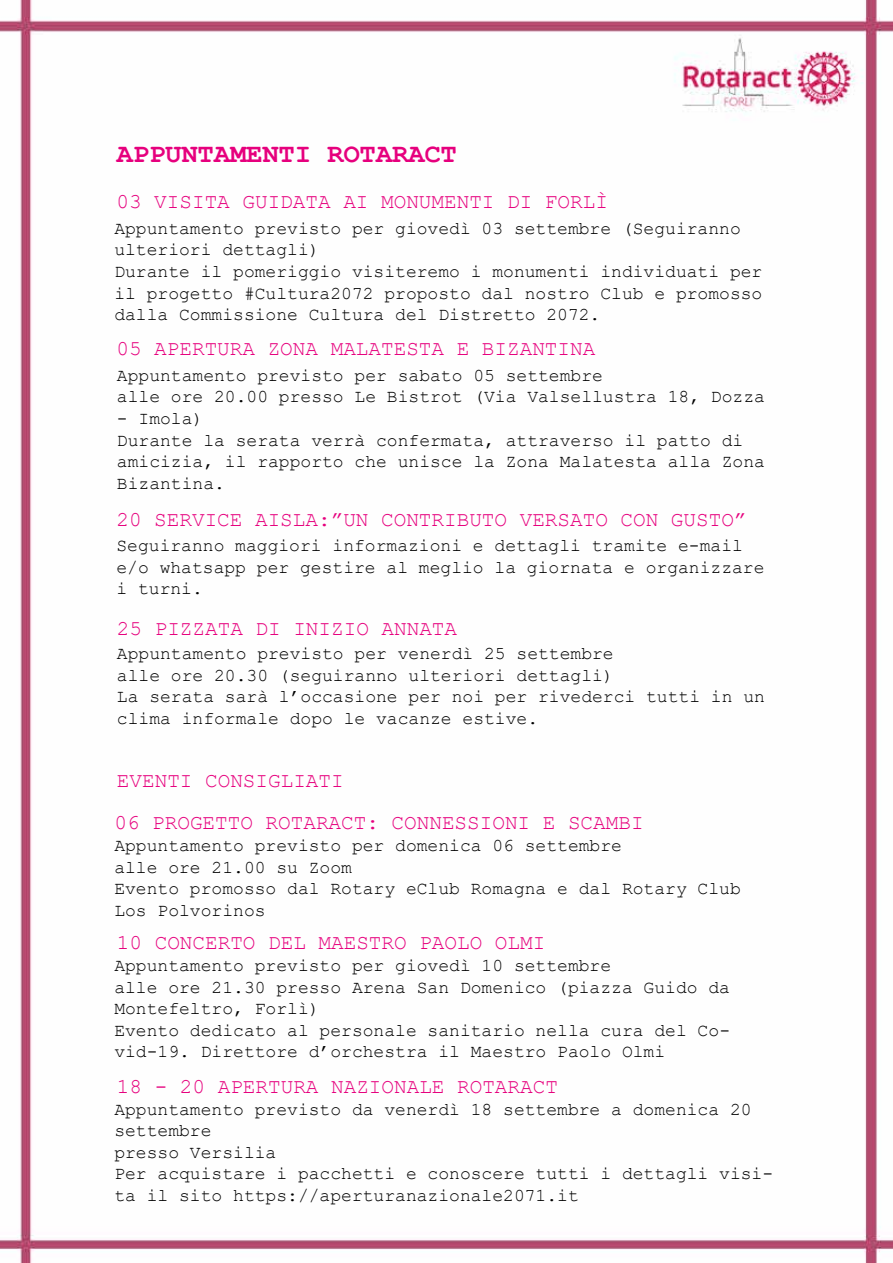
<style>
.page{position:relative;width:893px;height:1263px;background:#fff}
.page>*{position:absolute;margin:0;border:0;box-sizing:border-box;transform-origin:0 0}
.t1{font:700 27px "Courier New";color:#e6007d}
.t2{font:21px/41.8px "Courier New";color:#e6007d}
.t3{font:18px/21.6px "Courier New";color:#000}
</style>
<div class="page">
<img style="left:0;top:0;width:893px;height:1263px">
<h1 class="t1" style="left:117px;top:137px;width:343px">APPUNTAMENTI ROTARACT</h1>
<p class="t2" style="left:117px;top:180px;width:493px">03 VISITA GUIDATA AI MONUMENTI DI FORLÌ</p>
<p class="t3" style="left:114px;top:217px;width:650px">Appuntamento previsto per giovedì 03 settembre (Seguiranno ulteriori dettagli)<br>Durante il pomeriggio visiteremo i monumenti individuati per il progetto #Cultura2072 proposto dal nostro Club e promosso dalla Commissione Cultura del Distretto 2072.</p>
<p class="t2" style="left:117px;top:327px;width:480px">05 APERTURA ZONA MALATESTA E BIZANTINA</p>
<p class="t3" style="left:117px;top:364px;width:650px">Appuntamento previsto per sabato 05 settembre<br>alle ore 20.00 presso Le Bistrot (Via Valsellustra 18, Dozza</p>
<p class="t3" style="left:117px;top:407px;width:650px">- Imola)<br>Durante la serata verrà confermata, attraverso il patto di amicizia, il rapporto che unisce la Zona Malatesta alla Zona Bizantina.</p>
<p class="t2" style="left:117px;top:498px;width:632px">20 SERVICE AISLA:”UN CONTRIBUTO VERSATO CON GUSTO”</p>
<p class="t3" style="left:117px;top:534px;width:650px">Seguiranno maggiori informazioni e dettagli tramite e-mail e/o whatsapp per gestire al meglio la giornata e organizzare i turni.</p>
<p class="t2" style="left:117px;top:607px;width:342px">25 PIZZATA DI INIZIO ANNATA</p>
<p class="t3" style="left:117px;top:642px;width:650px">Appuntamento previsto per venerdì 25 settembre<br>alle ore 20.30 (seguiranno ulteriori dettagli)<br>La serata sarà l’occasione per noi per rivederci tutti in un clima informale dopo le vacanze estive.</p>
<p class="t2" style="left:114px;top:759px;width:531px">EVENTI CONSIGLIATI<br>06 PROGETTO ROTARACT: CONNESSIONI E SCAMBI</p>
<p class="t3" style="left:114px;top:834px;width:628px">Appuntamento previsto per domenica 06 settembre<br>alle ore 21.00 su Zoom<br>Evento promosso dal Rotary eClub Romagna e dal Rotary Club Los Polvorinos</p>
<p class="t2" style="left:117px;top:921px;width:430px">10 CONCERTO DEL MAESTRO PAOLO OLMI</p>
<p class="t3" style="left:114px;top:954px;width:617px">Appuntamento previsto per giovedì 10 settembre<br>alle ore 21.30 presso Arena San Domenico (piazza Guido da Montefeltro, Forlì)<br>Evento dedicato al personale sanitario nella cura del Co&shy;vid-19. Direttore d’orchestra il Maestro Paolo Olmi</p>
<p class="t2" style="left:117px;top:1065px;width:443px">18 - 20 APERTURA NAZIONALE ROTARACT</p>
<p class="t3" style="left:114px;top:1097px;width:660px">Appuntamento previsto da venerdì 18 settembre a domenica 20 settembre<br>presso Versilia<br>Per acquistare i pacchetti e conoscere tutti i dettagli visi&shy;ta il sito https://aperturanazionale2071.it</p>
</div>
